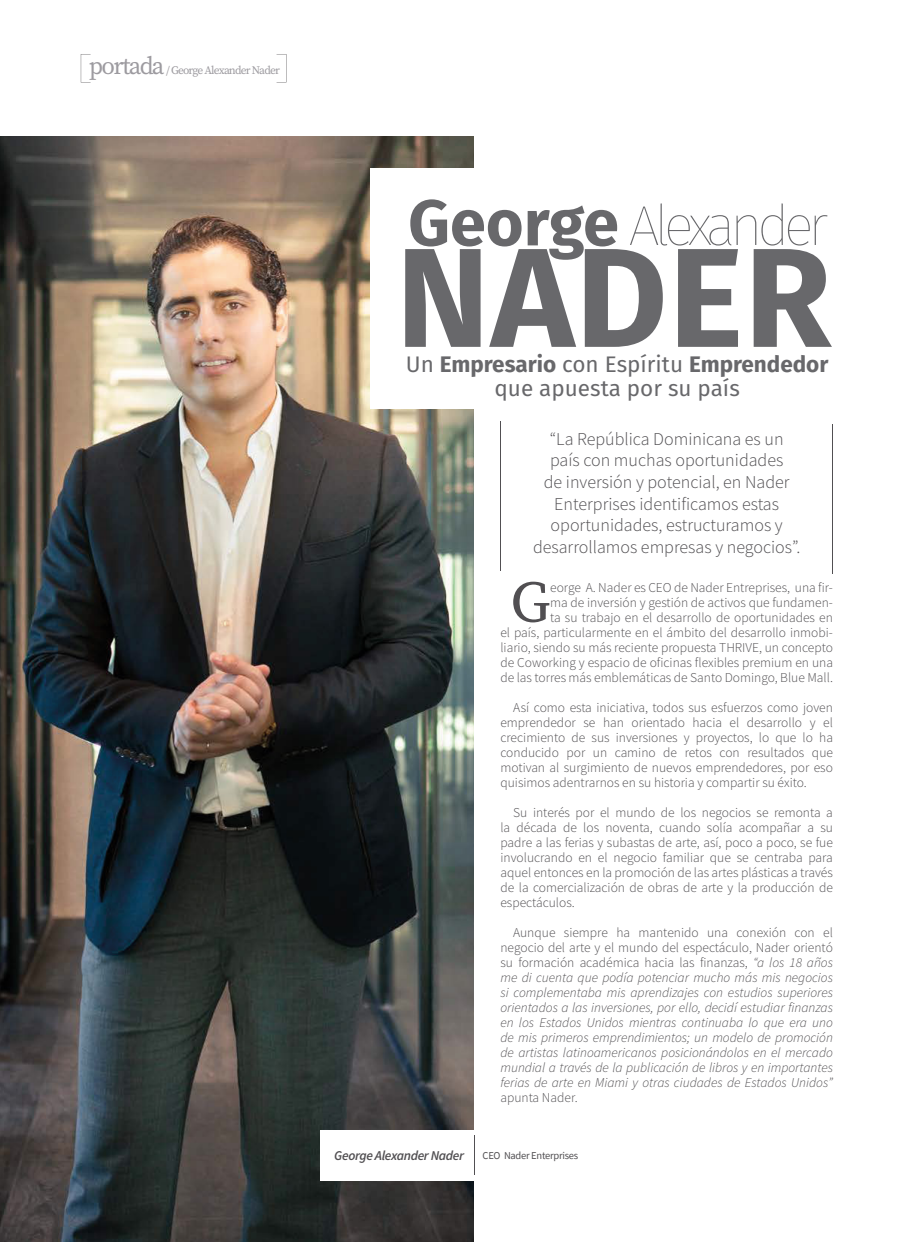
<style>
.page{position:relative;width:918px;height:1242px;background:#fff}
.page>*{position:absolute;margin:0;border:0;box-sizing:border-box;transform-origin:0 0}
.t1{font:700 141px "Fira Sans";letter-spacing:.01em;color:#68686b}
.t2{font:700 64.8px "Fira Sans";color:#68686b}
.t3{font:58.35px "Source Serif Pro";color:#514f52}
.t4{font:100 56.4px "Fira Sans";letter-spacing:-.1em;color:#68686b}
.t5{font:22.5px/24px "Fira Sans";color:#68686b;text-align:center}
.t6{font:300 18px/21.6px "Source Sans Pro";color:#514f52;text-align:center}
.t7{font:300 13.5px/15px "Source Sans Pro";color:#514f52;text-align:justify}
.t8{font:italic 300 13.5px/15px "Source Sans Pro";color:#514f52;text-align:justify}
.t9{font:italic 600 13.5px "Source Sans Pro";letter-spacing:-.025em;color:#514f52}
.t10{font:11.4px "Source Serif Pro";letter-spacing:-.07em;color:#9d9ba0}
.t11{font:10.5px "Source Sans Pro";letter-spacing:-.025em;color:#514f52}
.s1{font-size:24.75px}
.s2{font-weight:700}
.s3{font-style:normal}
</style>
<div class="page">
<svg style="left:81px;top:54px;width:10px;height:29px"></svg>
<svg style="left:277px;top:54px;width:9px;height:29px"></svg>
<img style="left:0;top:136px;width:474px;height:1106px">
<div style="left:371px;top:168px;width:507px;height:241px;background:#fff"></div>
<div style="left:320px;top:1130px;width:273px;height:51px;background:#fff"></div>
<hr style="left:474px;top:1136px;width:1px;height:39px;background:#514f52">
<hr style="left:500px;top:421px;width:1px;height:149px;background:#514f52">
<hr style="left:833px;top:424px;width:1px;height:150px;background:#514f52">
<p class="t10" style="left:89px;top:63px;width:193px"><span class="s1">portada</span> / George Alexander Nader</p>
<h2 class="t2" style="left:408px;top:168px;width:212px">George</h2>
<h3 class="t4" style="left:628px;top:186px;width:202px">Alexander</h3>
<h1 class="t1" style="left:396px;top:179px;width:437px">NADER</h1>
<h3 class="t5" style="left:406px;top:352px;width:424px">Un <span class="s2">Empresario</span> con Espíritu <span class="s2">Emprendedor </span>que apuesta por su país</h3>
<h3 class="t6" style="left:533px;top:428px;width:269px">“La República Dominicana es un país con muchas oportunidades<br>de inversión y potencial, en Nader Enterprises identificamos estas oportunidades, estructuramos y desarrollamos empresas y negocios”.</h3>
<h3 class="t3" style="left:510px;top:563px;width:41px">G</h3>
<p class="t7" style="left:500px;top:580px;width:334px;text-align:right">eorge A. Nader es CEO de Nader Entreprises, una fir-<br>ma de inversión y gestión de activos que fundamen-<br>ta su trabajo en el desarrollo de oportunidades en<br>el país, particularmente en el ámbito del desarrollo inmobi&shy;liario, siendo su más reciente propuesta THRIVE, un concepto de Coworking y espacio de oficinas flexibles premium en una de las torres más emblemáticas de Santo Domingo, Blue Mall.</p>
<p class="t7" style="left:500px;top:700px;width:334px;text-indent:13px">Así como esta iniciativa, todos sus esfuerzos como joven emprendedor se han orientado hacia el desarrollo y el crecimiento de sus inversiones y proyectos, lo que lo ha conducido por un camino de retos con resultados que motivan al surgimiento de nuevos emprendedores, por eso quisimos adentrarnos en su historia y compartir su éxito.</p>
<p class="t7" style="left:500px;top:805px;width:334px;text-indent:13px">Su interés por el mundo de los negocios se remonta a la década de los noventa, cuando solía acompañar a su padre a las ferias y subastas de arte, así, poco a poco, se fue involucrando en el negocio familiar que se centraba para aquel entonces en la promoción de las artes plásticas a través de la comercialización de obras de arte y la producción de espectáculos.</p>
<p class="t8" style="left:500px;top:925px;width:334px;text-indent:13px"><span class="s3">Aunque siempre ha mantenido una conexión con el negocio del arte y el mundo del espectáculo, Nader orientó su formación académica hacia las finanzas,</span> “a los 18 años me di cuenta que podía potenciar mucho más mis negocios si complementaba mis aprendizajes con estudios superiores orientados a las inversiones, por ello, decidí estudiar finanzas en los Estados Unidos mientras continuaba lo que era uno de mis primeros emprendimientos; un modelo de promoción de artistas latinoamericanos posicionándolos en el mercado mundial a través de la publicación de libros y en importantes ferias de arte en Miami y otras ciudades de Estados Unidos”</p>
<p class="t7" style="left:500px;top:1090px;width:79px">apunta Nader.</p>
<p class="t9" style="left:334px;top:1147px;width:131px">George Alexander Nader</p>
<p class="t11" style="left:483px;top:1149px;width:97px">CEO Nader Enterprises</p>
</div>
